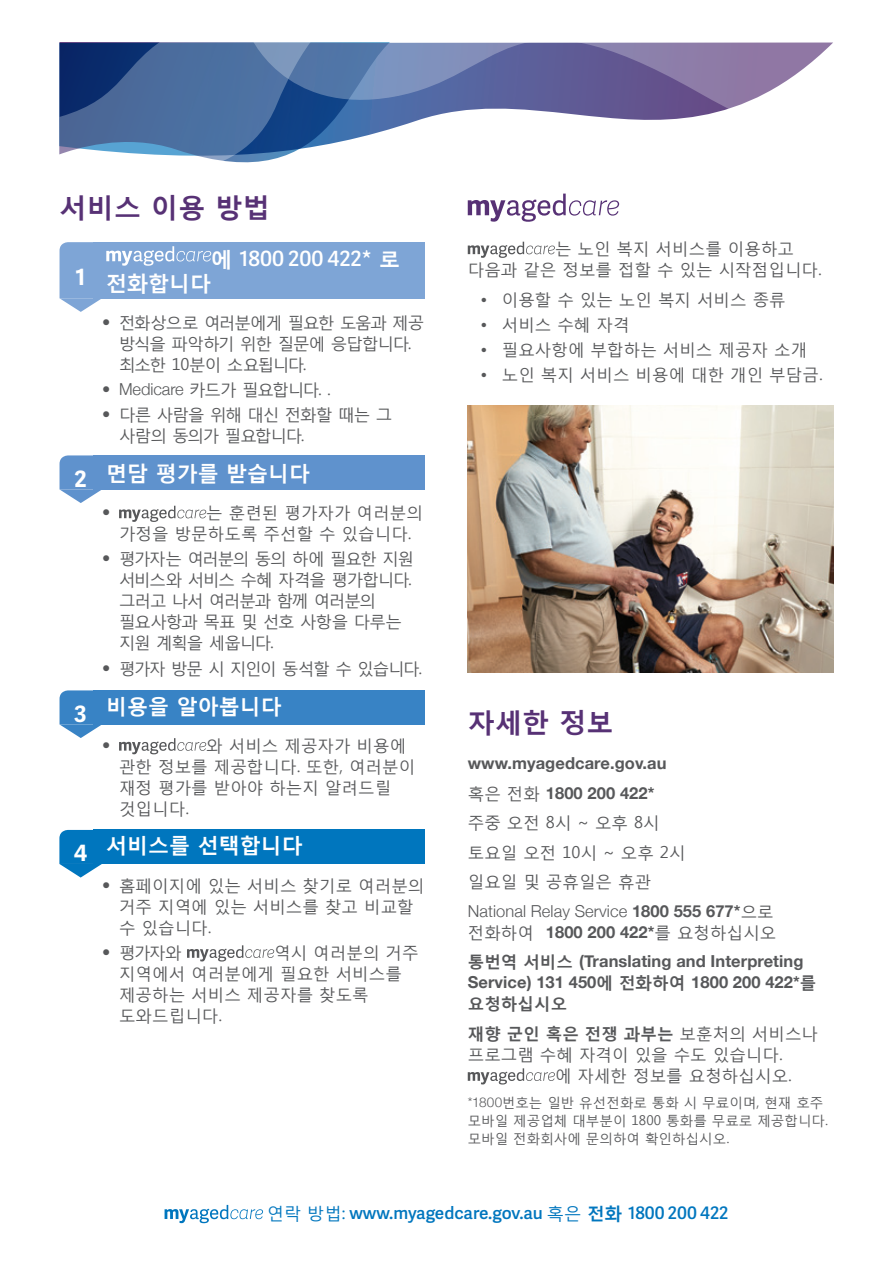
<style>
.page{position:relative;width:893px;height:1263px;background:#fff}
.page>*{position:absolute;margin:0;border:0;box-sizing:border-box;transform-origin:0 0}
.Head_1{font:700 27px "Malgun Gothic";letter-spacing:.01em;color:#573175}
.Box_Arrow_Text{font:700 22.5px "Adelle Sans";color:#fff}
.white_headings{font:700 21px "Malgun Gothic";color:#fff}
.white_headings-2{font:600 21px/24px "Adelle Sans";color:#fff}
.t1{font:600 17.25px "Adelle Sans";color:#0076be}
.Body_KOREAN{font:16.5px/21px "Malgun Gothic";letter-spacing:.005em;color:#57585a}
.Body_KOREAN-2{font:700 16.5px/21px "Helvetica Neue";letter-spacing:.005em;color:#57585a}
.Body_KOREAN-3{font:16.5px/21px "Malgun Gothic";letter-spacing:-.07em;color:#57585a}
.Body_KOREAN-4{font:16.5px/21px "Malgun Gothic";letter-spacing:-.065em;color:#57585a}
.Body_KOREAN-5{font:16.5px/21px "Malgun Gothic";letter-spacing:-.06em;color:#57585a}
.Body_KOREAN-6{font:700 16.5px "Malgun Gothic";letter-spacing:.005em;color:#57585a}
.Body_KOREAN-7{font:16.5px "Malgun Gothic";letter-spacing:-.075em;color:#57585a}
.Body_KOREAN-8{font:16.5px "Malgun Gothic";letter-spacing:-.08em;color:#57585a}
.t2{font:300 16.5px "Helvetica Neue";color:#57585a}
.Body_KOREAN-9{font:13.5px/18px "Malgun Gothic";letter-spacing:.005em;color:#57585a}
.s1{font-family:"Malgun Gothic";font-weight:700}
.s2{font-family:"Helvetica Neue";font-weight:300}
.s3{font-family:"Malgun Gothic";font-weight:400}
.s4{font-weight:300}
.s5{font-family:"Malgun Gothic"}
.s6{font-weight:400}
</style>
<div class="page">
<div style="left:94px;top:242px;width:331px;height:56px;background:#7ea5d6"></div>
<svg style="left:59px;top:43px;width:275px;height:120px;background:#5171a0"></svg>
<svg style="left:249px;top:43px;width:584px;height:100px"></svg>
<svg style="left:468px;top:242px;width:87px;height:16px"></svg>
<svg style="left:468px;top:1068px;width:87px;height:16px"></svg>
<div style="left:93px;top:455px;width:332px;height:34px;background:#5f92cd"></div>
<div style="left:93px;top:690px;width:332px;height:34px;background:#3883c5"></div>
<div style="left:93px;top:830px;width:332px;height:34px;background:#0076be"></div>
<svg style="left:60px;top:455px;width:42px;height:48px"></svg>
<svg style="left:60px;top:690px;width:42px;height:48px"></svg>
<svg style="left:59px;top:830px;width:43px;height:47px"></svg>
<svg style="left:468px;top:194px;width:151px;height:28px"></svg>
<img style="left:468px;top:405px;width:365px;height:267px">
<svg style="left:119px;top:506px;width:87px;height:16px"></svg>
<svg style="left:119px;top:738px;width:87px;height:16px"></svg>
<svg style="left:187px;top:945px;width:87px;height:16px"></svg>
<svg style="left:165px;top:1205px;width:98px;height:18px"></svg>
<svg style="left:60px;top:242px;width:151px;height:70px"></svg>
<p class="Head_1" style="left:60px;top:190px;width:212px">서비스 이용 방법</p>
<p class="white_headings-2" style="left:106px;top:245px;width:295px;text-indent:105px"><span class="s1">에</span> 1800 200 422* <span class="s1">로 전화합니다</span></p>
<p class="Body_KOREAN-4" style="left:119px;top:312px;width:307px;text-indent:-17px"><span class="s2">•</span> 전화상으로 여러분에게 필요한 도움과 제공 방식을 파악하기 위한 질문에 응답합니다. 최소한 10분이 소요됩니다.</p>
<p class="Body_KOREAN-7" style="left:102px;top:380px;width:230px"><span class="s2">• Medicare</span> 카드가 필요합니다. .</p>
<p class="Body_KOREAN-5" style="left:119px;top:404px;width:275px;text-indent:-17px"><span class="s2">•</span> 다른 사람을 위해 대신 전화할 때는 그 사람의 동의가 필요합니다.</p>
<p class="white_headings" style="left:106px;top:460px;width:205px">면담 평가를 받습니다</p>
<p class="t2" style="left:102px;top:499px;width:10px">•</p>
<p class="Body_KOREAN" style="left:119px;top:502px;width:305px;text-indent:87px">는 훈련된 평가자가 여러분의 가정을 방문하도록 주선할 수 있습니다.</p>
<p class="Body_KOREAN-3" style="left:119px;top:548px;width:296px;text-indent:-17px"><span class="s2">•</span> 평가자는 여러분의 동의 하에 필요한 지원 서비스와 서비스 수혜 자격을 평가합니다. 그러고 나서 여러분과 함께 여러분의 필요사항과 목표 및 선호 사항을 다루는 지원 계획을 세웁니다.</p>
<p class="Body_KOREAN-8" style="left:102px;top:658px;width:321px"><span class="s2">•</span> 평가자 방문 시 지인이 동석할 수 있습니다.</p>
<p class="white_headings" style="left:106px;top:693px;width:177px">비용을 알아봅니다</p>
<p class="t2" style="left:102px;top:731px;width:10px">•</p>
<p class="Body_KOREAN" style="left:119px;top:734px;width:298px;text-indent:87px">와 서비스 제공자가 비용에 관한 정보를 제공합니다. 또한, 여러분이 재정 평가를 받아야 하는지 알려드릴 것입니다.</p>
<p class="white_headings" style="left:106px;top:832px;width:198px">서비스를 선택합니다</p>
<p class="Body_KOREAN" style="left:119px;top:874px;width:307px;text-indent:-17px"><span class="s2">•</span> 홈페이지에 있는 서비스 찾기로 여러분의 거주 지역에 있는 서비스를 찾고 비교할 수 있습니다.</p>
<p class="Body_KOREAN" style="left:102px;top:942px;width:81px"><span class="s2">•</span> 평가자와</p>
<p class="Box_Arrow_Text" style="left:76px;top:260px;width:11px">1</p>
<p class="Box_Arrow_Text" style="left:74px;top:462px;width:14px">2</p>
<p class="Box_Arrow_Text" style="left:74px;top:697px;width:14px">3</p>
<p class="Box_Arrow_Text" style="left:74px;top:837px;width:15px">4</p>
<p class="Body_KOREAN" style="left:119px;top:942px;width:301px;text-indent:155px">역시 여러분의 거주 지역에서 여러분에게 필요한 서비스를 제공하는 서비스 제공자를 찾도록 도와드립니다.</p>
<p class="Body_KOREAN" style="left:468px;top:238px;width:355px;text-indent:87px">는 노인 복지 서비스를 이용하고 다음과 같은 정보를 접할 수 있는 시작점입니다.</p>
<p class="Body_KOREAN" style="left:480px;top:288px;width:307px">• 이용할 수 있는 노인 복지 서비스 종류</p>
<p class="Body_KOREAN" style="left:480px;top:314px;width:151px">• 서비스 수혜 자격</p>
<p class="Body_KOREAN" style="left:480px;top:339px;width:328px">• 필요사항에 부합하는 서비스 제공자 소개</p>
<p class="Body_KOREAN" style="left:480px;top:364px;width:344px">• 노인 복지 서비스 비용에 대한 개인 부담금.</p>
<p class="Head_1" style="left:468px;top:705px;width:147px">자세한 정보</p>
<p class="Body_KOREAN-2" style="left:468px;top:753px;width:200px">www.myagedcare.gov.au</p>
<p class="Body_KOREAN-2" style="left:468px;top:783px;width:188px"><span class="s3">혹은 전화</span> 1800 200 422*</p>
<p class="Body_KOREAN" style="left:468px;top:812px;width:194px">주중 오전 8시 ~ 오후 8시</p>
<p class="Body_KOREAN" style="left:468px;top:841px;width:219px">토요일 오전 10시 ~ 오후 2시</p>
<p class="Body_KOREAN" style="left:468px;top:871px;width:185px">일요일 및 공휴일은 휴관</p>
<p class="Body_KOREAN-2" style="left:468px;top:901px;width:310px"><span class="s4">National Relay Service</span> 1800 555 677*<span class="s3">으로 전화하여</span> 1800 200 422*<span class="s3">를 요청하십시오</span></p>
<p class="Body_KOREAN-2" style="left:468px;top:951px;width:350px"><span class="s5">통번역 서비스</span> (Translating and Interpreting<br>Service) 131 450<span class="s5">에 전화하여</span> 1800 200 422*<span class="s5">를 요청하십시오</span></p>
<p class="Body_KOREAN-6" style="left:468px;top:1023px;width:352px">재향 군인 혹은 전쟁 과부는 <span class="s6">보훈처의 서비스나</span></p>
<p class="Body_KOREAN" style="left:468px;top:1044px;width:316px">프로그램 수혜 자격이 있을 수도 있습니다.</p>
<p class="Body_KOREAN" style="left:555px;top:1065px;width:238px">에 자세한 정보를 요청하십시오.</p>
<p class="Body_KOREAN-9" style="left:468px;top:1094px;width:362px"><span class="s2">*1800</span>번호는 일반 유선전화로 통화 시 무료이며, 현재 호주 모바일 제공업체 대부분이 1800 통화를 무료로 제공합니다. 모바일 전화회사에 문의하여 확인하십시오.</p>
<p class="t1" style="left:267px;top:1200px;width:463px"><span class="s3">연락 방법</span><span class="s4">:</span> www.myagedcare.gov.au <span class="s3">혹은</span> <span class="s1">전화</span> 1800 200 422</p>
</div>
